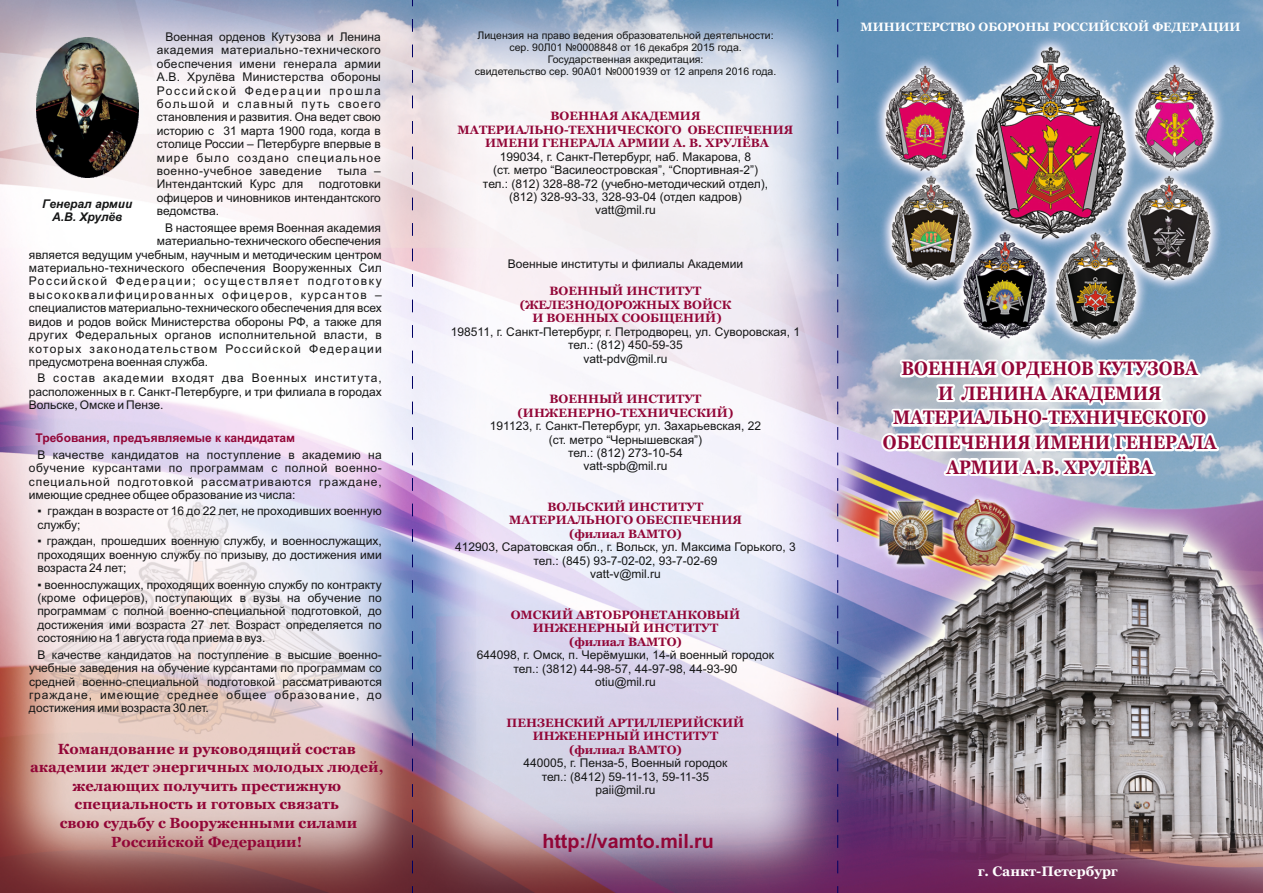
<style>
.page{position:relative;width:1263px;height:893px;background:#fff}
.page>*{position:absolute;margin:0;border:0;box-sizing:border-box;transform-origin:0 0}
.t1{font:700 19.65px "Arial";color:#920637}
.t2{font:700 19.35px/24.6px "Georgia";color:#920637;text-align:center;scale:.87 1}
.t3{font:700 14.7px/18.6px "Georgia";color:#920637;text-align:center}
.t4{font:700 13.65px "Georgia";color:#fff}
.t5{font:12px/13.4px "Arial";color:#151616;text-align:justify}
.t6{font:700 12px/13.6px "Georgia";color:#920637;text-align:center}
.t7{font:700 12px "Georgia";color:#fff}
.t8{font:700 12px "Arial";color:#920637}
.t9{font:italic 700 12px/13.4px "Arial";color:#151616;text-align:center}
.t10{font:10.5px/11.7px "Arial";color:#151616;text-align:center}
</style>
<div class="page">
<img style="left:0;top:0;width:1263px;height:893px">
<img style="left:36px;top:38px;width:103px;height:140px">
<svg style="left:412px;top:0;width:1px;height:893px"></svg>
<svg style="left:837px;top:0;width:1px;height:893px"></svg>
<p class="t9" style="left:42px;top:198px;width:92px">Генерал армии<br>А.В. Хрулёв</p>
<p class="t5" style="left:157px;top:31px;width:226px;text-indent:9px">Военная орденов Кутузова и Ленина академия материально-технического обеспечения имени генерала армии А.В. Хрулёва Министерства обороны Российской Федерации прошла большой и славный путь своего становления и развития. Она ведет свою историю с 31 марта 1900 года, когда в столице России – Петербурге впервые в мире было создано специальное военно-учебное заведение</p>
<p class="t5" style="left:338px;top:165px;width:45px">тыла –</p>
<p class="t5" style="left:157px;top:179px;width:148px">Интендантский Курс для</p>
<p class="t5" style="left:157px;top:179px;width:226px;text-indent:162px">подготовки офицеров и чиновников интендантского ведомства.</p>
<p class="t5" style="left:157px;top:222px;width:226px;text-align:right">В настоящее время Военная академия материально-технического обеспечения</p>
<p class="t5" style="left:29px;top:249px;width:354px">является ведущим учебным, научным и методическим центром материально-технического обеспечения Вооруженных Сил Российской Федерации; осуществляет подготовку высококвалифицированных офицеров, курсантов – специалистов материально-технического обеспечения для всех видов и родов войск Министерства обороны РФ, а также для других Федеральных органов исполнительной власти, в которых законодательством Российской Федерации предусмотрена военная служба.</p>
<p class="t5" style="left:29px;top:373px;width:354px;text-indent:9px">В состав академии входят два Военных института, расположенных в г. Санкт-Петербурге, и три филиала в городах Вольске, Омске и Пензе.</p>
<p class="t8" style="left:36px;top:433px;width:261px">Требования, предъявляемые к кандидатам</p>
<p class="t5" style="left:29px;top:449px;width:354px;text-indent:9px">В качестве кандидатов на поступление в академию на обучение курсантами по программам с полной военно&shy;специальной подготовкой рассматриваются граждане, имеющие среднее общее образование из числа:</p>
<p class="t5" style="left:37px;top:506px;width:346px">▪ граждан в возрасте от 16 до 22 лет, не проходивших военную службу;</p>
<p class="t5" style="left:38px;top:536px;width:346px">▪ граждан, прошедших военную службу, и военнослужащих, проходящих военную службу по призыву, до достижения ими возраста 24 лет;</p>
<p class="t5" style="left:37px;top:579px;width:346px">▪ военнослужащих, проходящих военную службу по контракту (кроме офицеров), поступающих в вузы на обучение по программам с полной военно-специальной подготовкой, до достижения ими возраста 27 лет. Возраст определяется по состоянию на 1 августа года приема в вуз.</p>
<p class="t5" style="left:29px;top:649px;width:354px;text-indent:9px">В качестве кандидатов на поступление в высшие военно&shy;учебные заведения на обучение курсантами по программам со средней военно-специальной подготовкой рассматриваются граждане, имеющие среднее общее образование, до достижения ими возраста 30 лет.</p>
<p class="t3" style="left:30px;top:740px;width:355px">Командование и руководящий состав академии ждет энергичных молодых людей, желающих получить престижную специальность и готовых связать<br>свою судьбу с Вооруженными силами Российской Федерации!</p>
<p class="t10" style="left:475px;top:31px;width:303px">Лицензия на право ведения образовательной деятельности: сер. 90Л01 №0008848 от 16 декабря 2015 года.<br>Государственная аккредитация:<br>свидетельство сер. 90А01 №0001939 от 12 апреля 2016 года.</p>
<p class="t6" style="left:458px;top:110px;width:337px">ВОЕННАЯ АКАДЕМИЯ<br>МАТЕРИАЛЬНО-ТЕХНИЧЕСКОГО ОБЕСПЕЧЕНИЯ<br>ИМЕНИ ГЕНЕРАЛА АРМИИ А. В. ХРУЛЁВА</p>
<p class="t5" style="left:483px;top:151px;width:287px;text-align:center">199034, г. Санкт-Петербург, наб. Макарова, 8<br>(ст. метро “Василеостровская”, “Спортивная-2”) тел.: (812) 328-88-72 (учебно-методический отдел), (812) 328-93-33, 328-93-04 (отдел кадров) vatt@mil.ru</p>
<p class="t5" style="left:508px;top:258px;width:237px">Военные институты и филиалы Академии</p>
<p class="t6" style="left:520px;top:285px;width:213px">ВОЕННЫЙ ИНСТИТУТ (ЖЕЛЕЗНОДОРОЖНЫХ ВОЙСК<br>И ВОЕННЫХ СООБЩЕНИЙ)</p>
<p class="t5" style="left:451px;top:326px;width:351px;text-align:center">198511, г. Санкт-Петербург, г. Петродворец, ул. Суворовская, 1 тел.: (812) 450-59-35<br>vatt-pdv@mil.ru</p>
<p class="t6" style="left:518px;top:393px;width:217px">ВОЕННЫЙ ИНСТИТУТ (ИНЖЕНЕРНО-ТЕХНИЧЕСКИЙ)</p>
<p class="t5" style="left:490px;top:420px;width:273px;text-align:center">191123, г. Санкт-Петербург, ул. Захарьевская, 22 (ст. метро “Чернышевская”)<br>тел.: (812) 273-10-54<br>vatt-spb@mil.ru</p>
<p class="t6" style="left:509px;top:501px;width:234px">ВОЛЬСКИЙ ИНСТИТУТ<br>МАТЕРИАЛЬНОГО ОБЕСПЕЧЕНИЯ (филиал ВАМТО)</p>
<p class="t5" style="left:455px;top:542px;width:342px;text-align:center">412903, Саратовская обл., г. Вольск, ул. Максима Горького, 3 тел.: (845) 93-7-02-02, 93-7-02-69<br>vatt-v@mil.ru</p>
<p class="t6" style="left:511px;top:608px;width:231px">ОМСКИЙ АВТОБРОНЕТАНКОВЫЙ<br>ИНЖЕНЕРНЫЙ ИНСТИТУТ (филиал ВАМТО)</p>
<p class="t5" style="left:477px;top:650px;width:299px;text-align:center">644098, г. Омск, п. Черёмушки, 14-й военный городок тел.: (3812) 44-98-57, 44-97-98, 44-93-90<br>otiu@mil.ru</p>
<p class="t6" style="left:507px;top:716px;width:239px">ПЕНЗЕНСКИЙ АРТИЛЛЕРИЙСКИЙ<br>ИНЖЕНЕРНЫЙ ИНСТИТУТ (филиал ВАМТО)</p>
<p class="t5" style="left:524px;top:757px;width:205px;text-align:center">440005, г. Пенза-5, Военный городок тел.: (8412) 59-11-13, 59-11-35 paii@mil.ru</p>
<h1 class="t1" style="left:542px;top:833px;width:173px">http://vamto.mil.ru</h1>
<p class="t7" style="left:860px;top:22px;width:382px">МИНИСТЕРСТВО ОБОРОНЫ РОССИЙСКОЙ ФЕДЕРАЦИИ</p>
<h2 class="t2" style="left:883px;top:358px;width:385px">ВОЕННАЯ ОРДЕНОВ КУТУЗОВА<br>И ЛЕНИНА АКАДЕМИЯ<br>МАТЕРИАЛЬНО-ТЕХНИЧЕСКОГО<br>ОБЕСПЕЧЕНИЯ ИМЕНИ ГЕНЕРАЛА<br>АРМИИ А.В. ХРУЛЁВА</h2>
<p class="t4" style="left:978px;top:865px;width:142px">г. Санкт-Петербург</p>
</div>
